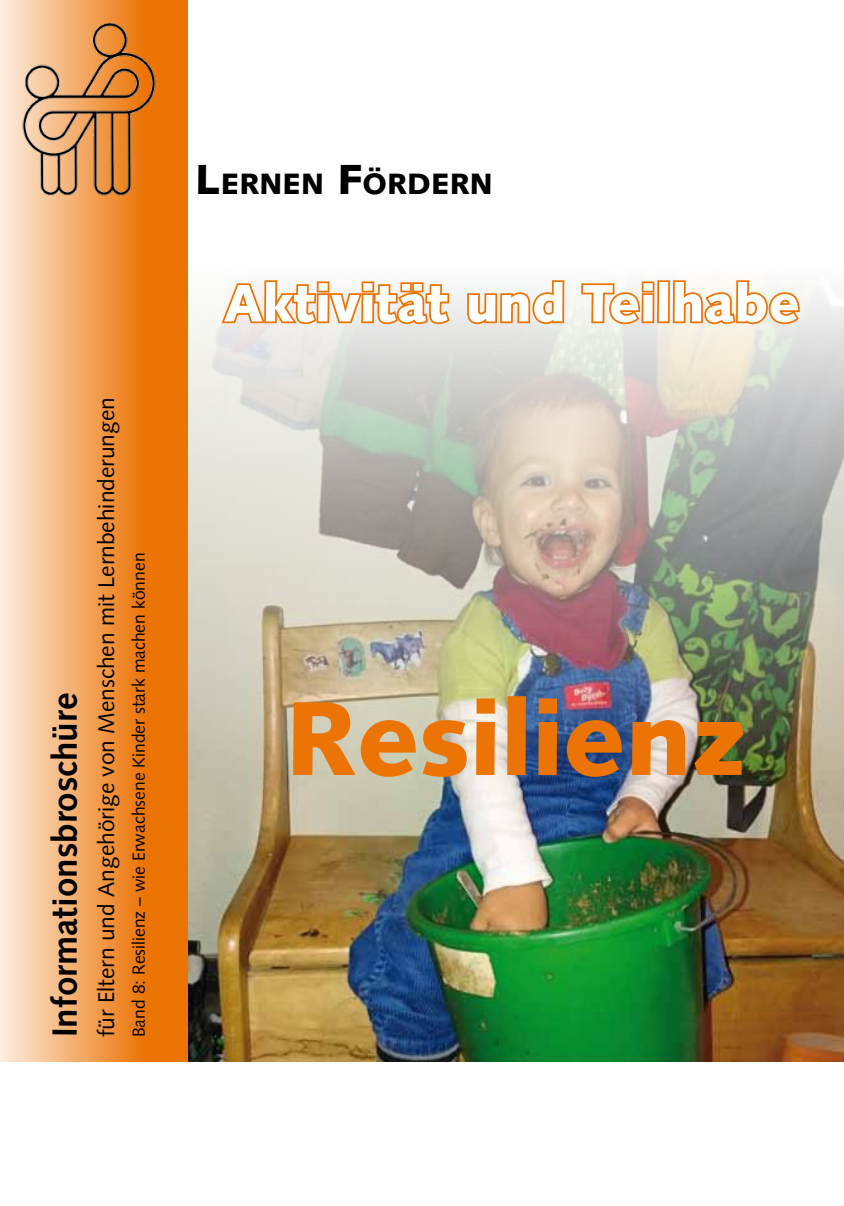
<style>
.page{position:relative;width:844px;height:1206px;background:#fff}
.page>*{position:absolute;margin:0;border:0;box-sizing:border-box;transform-origin:0 0}
.t1{font:900 105px "Syntax LT";color:#ec7405}
.t2{font:900 52.5px "Syntax LT";color:#fff}
.t3{font:700 35px "Syntax LT";color:#000}
.t4{font:900 29.4px "Syntax LT";color:#000}
.t5{font:22.75px "Syntax LT";color:#000}
.t6{font:17.5px "Syntax LT";color:#000}
.s1{font-size:42px}
</style>
<div class="page">
<img style="left:187px;top:226px;width:656px;height:836px">
<svg style="left:0;top:0;width:187px;height:1062px"></svg>
<img style="left:21px;top:20px;width:135px;height:176px">
<svg style="left:219px;top:278px;width:232px;height:48px"></svg>
<svg style="left:465px;top:278px;width:101px;height:48px"></svg>
<svg style="left:579px;top:280px;width:77px;height:46px"></svg>
<div style="left:657px;top:280px;width:12px;height:43px;border:4px solid #ec7405"></div>
<svg style="left:670px;top:278px;width:131px;height:48px"></svg>
<h3 class="t3" style="left:45px;top:1037px;width:346px;rotate:-90deg">Informationsbroschüre</h3>
<p class="t5" style="left:93px;top:1037px;width:641px;rotate:-90deg">für Eltern und Angehörige von Menschen mit Lernbehinderungen</p>
<p class="t6" style="left:128px;top:1037px;width:486px;rotate:-90deg">Band 8: Resilienz – wie Erwachsene Kinder stark machen können</p>
<p class="t4" style="left:195px;top:166px;width:299px"><span class="s1">L</span>ERNEN <span class="s1">F</span>ÖRDERN</p>
<h2 class="t2" style="left:224px;top:272px;width:577px">Aktivität und Teilhabe</h2>
<h1 class="t1" style="left:285px;top:676px;width:462px">Resilienz</h1>
</div>
